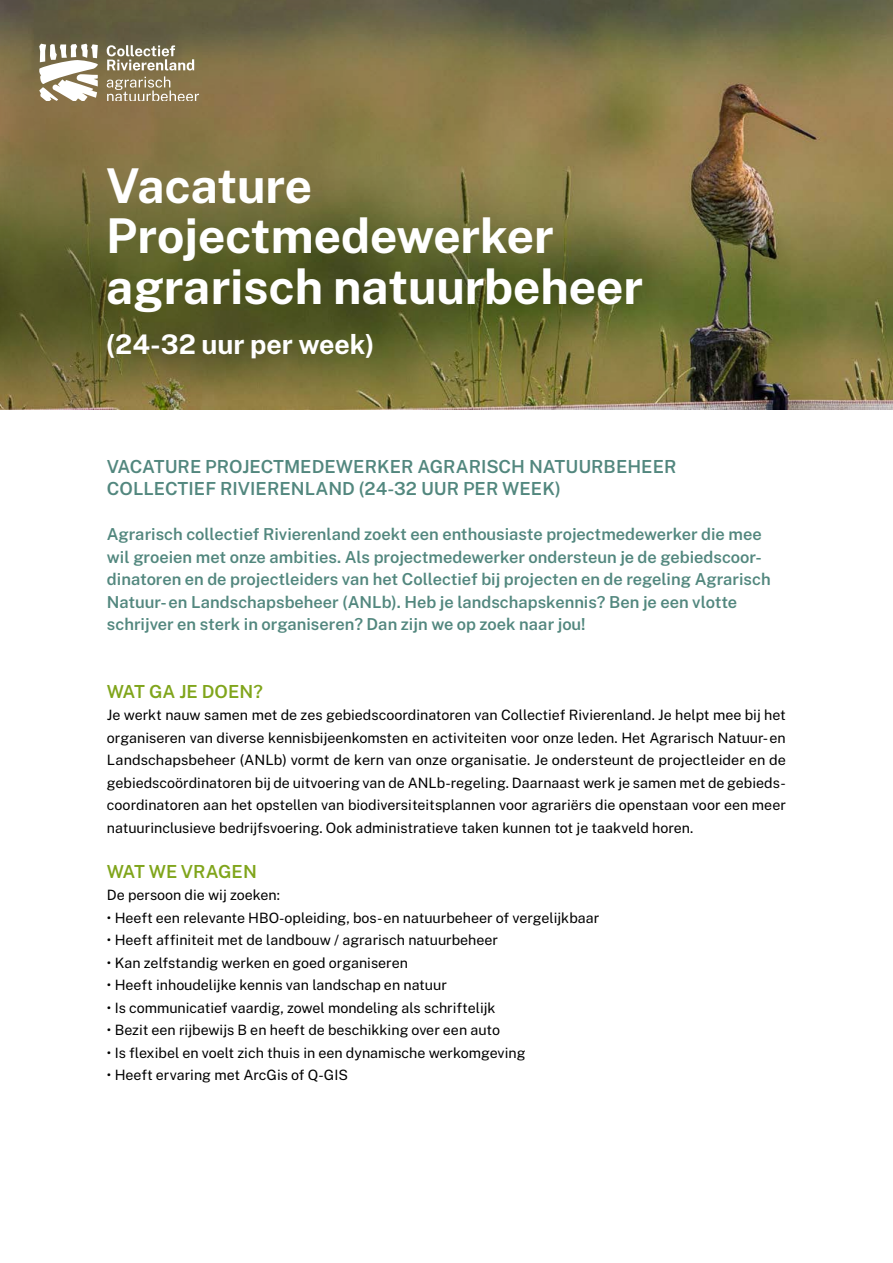
<style>
.page{position:relative;width:893px;height:1263px;background:#fff}
.page>*{position:absolute;margin:0;border:0;box-sizing:border-box;transform-origin:0 0}
.t1{font:700 48px/50.6px "Public Sans";color:#fff}
.t2{font:700 27px "Public Sans";color:#fff}
.t3{font:600 18px/22.5px "Public Sans";color:#52877e}
.t4{font:600 18px "Public Sans";color:#80a51b}
.t5{font:600 16.5px/22.5px "Public Sans";color:#52877e}
.t6{font:14.25px/22.5px "Public Sans";color:#000;text-align:justify}
</style>
<div class="page">
<img style="left:0;top:0;width:893px;height:410px">
<svg style="left:0;top:0;width:668px;height:399px;background:#736c3b"></svg>
<svg style="left:107px;top:45px;width:87px;height:25px"></svg>
<svg style="left:107px;top:76px;width:92px;height:24px;background:#9e8e6b"></svg>
<svg style="left:39px;top:44px;width:60px;height:56px"></svg>
<h1 class="t1" style="left:106px;top:157px;width:538px">Vacature<br>Projectmedewerker agrarisch natuurbeheer</h1>
<h2 class="t2" style="left:106px;top:325px;width:270px">(24-32 uur per week)</h2>
<p class="t3" style="left:107px;top:454px;width:571px">VACATURE PROJECTMEDEWERKER AGRARISCH NATUURBEHEER<br>COLLECTIEF RIVIERENLAND (24-32 UUR PER WEEK)</p>
<p class="t5" style="left:107px;top:522px;width:665px">Agrarisch collectief Rivierenland zoekt een enthousiaste projectmedewerker die mee wil groeien met onze ambities. Als projectmedewerker ondersteun je de gebiedscoor&shy;dinatoren en de projectleiders van het Collectief bij projecten en de regeling Agrarisch Natuur- en Landschapsbeheer (ANLb). Heb je landschapskennis? Ben je een vlotte schrijver en sterk in organiseren? Dan zijn we op zoek naar jou!</p>
<p class="t4" style="left:107px;top:678px;width:157px">WAT GA JE DOEN?</p>
<p class="t6" style="left:107px;top:703px;width:680px">Je werkt nauw samen met de zes gebiedscoordinatoren van Collectief Rivierenland. Je helpt mee bij het organiseren van diverse kennisbijeenkomsten en activiteiten voor onze leden. Het Agrarisch Natuur- en Landschapsbeheer (ANLb) vormt de kern van onze organisatie. Je ondersteunt de projectleider en de gebiedscoördinatoren bij de uitvoering van de ANLb-regeling. Daarnaast werk je samen met de gebieds&shy;coordinatoren aan het opstellen van biodiversiteitsplannen voor agrariërs die openstaan voor een meer natuurinclusieve bedrijfsvoering. Ook administratieve taken kunnen tot je taakveld horen.</p>
<p class="t4" style="left:107px;top:858px;width:151px">WAT WE VRAGEN</p>
<p class="t6" style="left:107px;top:883px;width:174px">De persoon die wij zoeken:</p>
<p class="t6" style="left:107px;top:905px;width:494px">• Heeft een relevante HBO-opleiding, bos-en natuurbeheer of vergelijkbaar</p>
<p class="t6" style="left:107px;top:928px;width:393px">• Heeft affiniteit met de landbouw / agrarisch natuurbeheer</p>
<p class="t6" style="left:107px;top:950px;width:302px">• Kan zelfstandig werken en goed organiseren</p>
<p class="t6" style="left:107px;top:973px;width:341px">• Heeft inhoudelijke kennis van landschap en natuur</p>
<p class="t6" style="left:107px;top:995px;width:390px">• Is communicatief vaardig, zowel mondeling als schriftelijk</p>
<p class="t6" style="left:107px;top:1018px;width:395px">• Bezit een rijbewijs B en heeft de beschikking over een auto</p>
<p class="t6" style="left:107px;top:1040px;width:420px">• Is flexibel en voelt zich thuis in een dynamische werkomgeving</p>
<p class="t6" style="left:107px;top:1063px;width:243px">• Heeft ervaring met ArcGis of Q-GIS</p>
</div>
